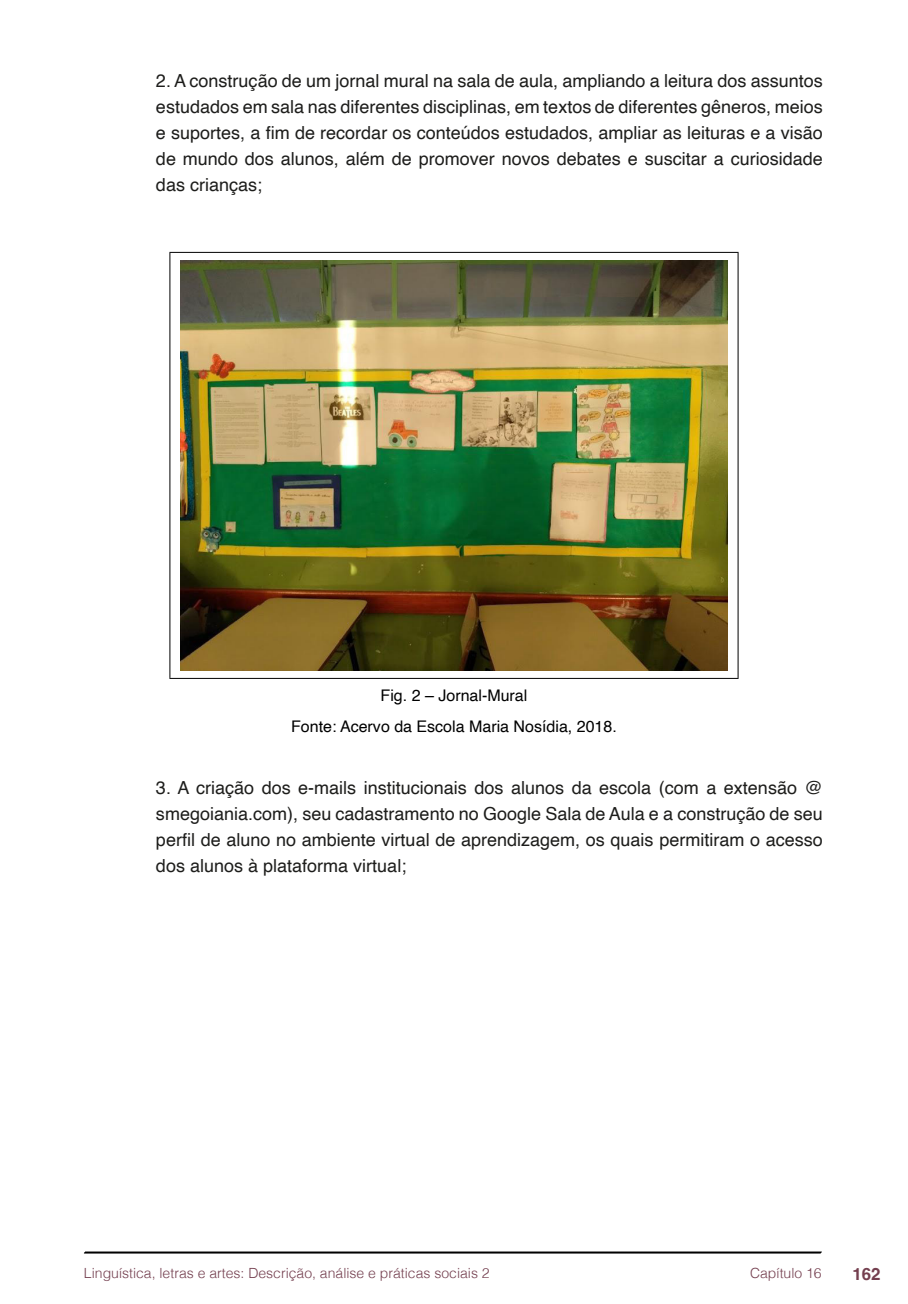
<style>
.page{position:relative;width:908px;height:1304px;background:#fff}
.page>*{position:absolute;margin:0;border:0;box-sizing:border-box;transform-origin:0 0}
.t1{font:18px/26px "Helvetica";color:#1d1d1b;text-align:justify}
.t2{font:700 16.8px "Helvetica";color:#743f4f}
.t3{font:16px/30.6px "Helvetica";color:#000;text-align:center}
.t4{font:300 14px "Helvetica";color:#743f4f}
</style>
<div class="page">
<svg style="left:84px;top:1251px;width:737px;height:3px;background:#515151"></svg>
<hr style="left:169px;top:252px;width:569px;height:1px;background:#000">
<hr style="left:169px;top:253px;width:1px;height:425px;background:#000">
<hr style="left:737px;top:253px;width:1px;height:425px;background:#000">
<hr style="left:169px;top:678px;width:569px;height:1px;background:#000">
<img style="left:180px;top:260px;width:547px;height:410px">
<p class="t1" style="left:156px;top:68px;width:668px">2. A construção de um jornal mural na sala de aula, ampliando a leitura dos assuntos estudados em sala nas diferentes disciplinas, em textos de diferentes gêneros, meios e suportes, a fim de recordar os conteúdos estudados, ampliar as leituras e a visão de mundo dos alunos, além de promover novos debates e suscitar a curiosidade das crianças;</p>
<p class="t3" style="left:291px;top:681px;width:327px">Fig. 2 – Jornal-Mural<br>Fonte: Acervo da Escola Maria Nosídia, 2018.</p>
<p class="t1" style="left:156px;top:775px;width:668px">3. A criação dos e-mails institucionais dos alunos da escola (com a extensão @ smegoiania.com), seu cadastramento no Google Sala de Aula e a construção de seu perfil de aluno no ambiente virtual de aprendizagem, os quais permitiram o acesso dos alunos à plataforma virtual;</p>
<p class="t4" style="left:84px;top:1261px;width:407px">Linguística, letras e artes: Descrição, análise e práticas sociais 2</p>
<p class="t4" style="left:749px;top:1261px;width:73px">Capítulo 16</p>
<p class="t2" style="left:851px;top:1264px;width:30px">162</p>
</div>
